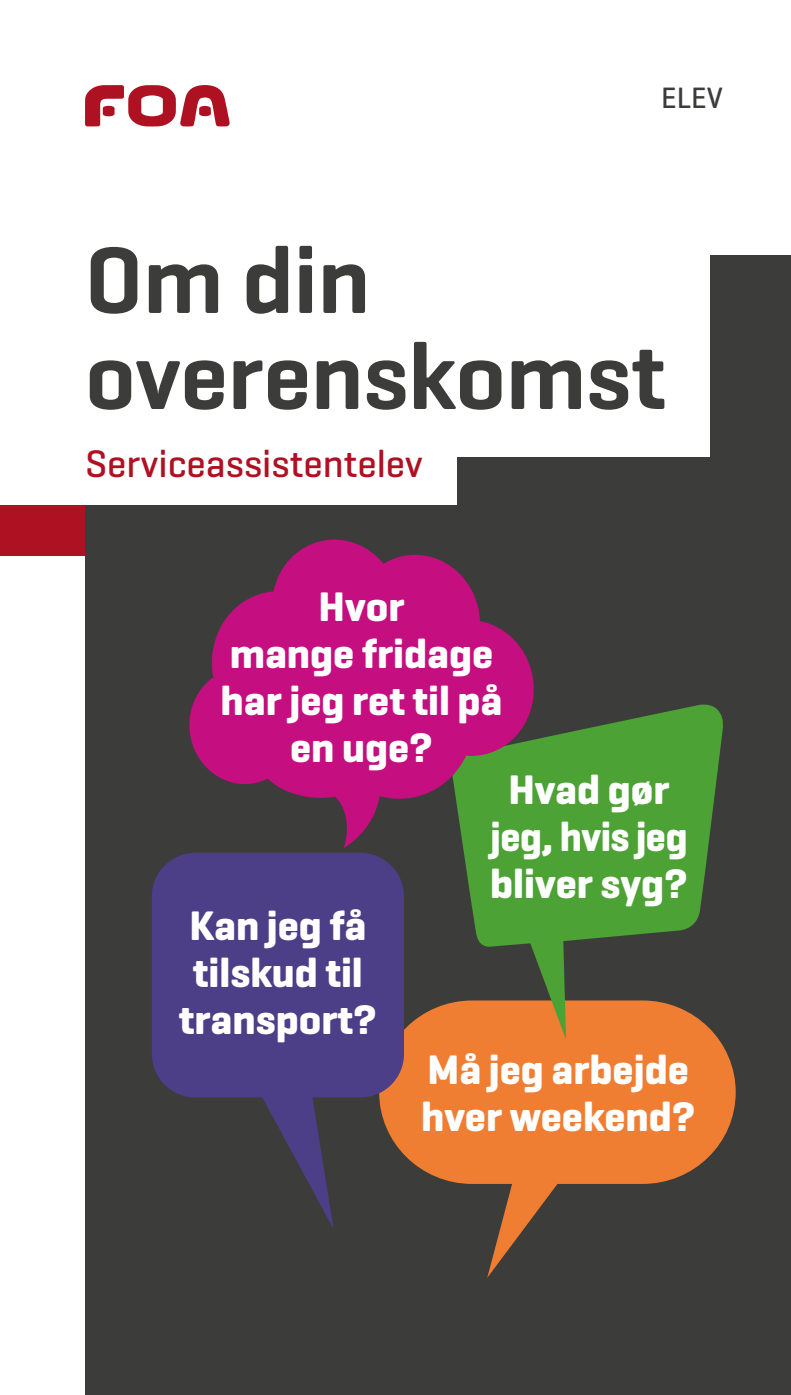
<style>
.page{position:relative;width:791px;height:1395px;background:#fff}
.page>*{position:absolute;margin:0;border:0;box-sizing:border-box;transform-origin:0 0}
.t1{font:600 96px/96px "Geogrotesque";color:#3c3c3b}
.t2{font:700 42px/46.8px "Geogrotesque";color:#fff;text-align:center}
.t3{font:500 39px "Geogrotesque";color:#ae1122}
.t4{font:500 30px "Geogrotesque";color:#3c3c3b}
</style>
<div class="page">
<svg style="left:85px;top:85px;width:145px;height:42px"></svg>
<div style="left:0;top:504px;width:99px;height:51px;background:#ae1122"></div>
<div style="left:85px;top:255px;width:706px;height:1140px;background:#3c3c3b"></div>
<div style="left:0;top:205px;width:710px;height:252px;background:#fff"></div>
<div style="left:0;top:441px;width:457px;height:64px;background:#fff"></div>
<svg style="left:404px;top:1003px;width:332px;height:274px;fill:#ef7e33"></svg>
<svg style="left:451px;top:704px;width:273px;height:336px;fill:#4ca234"></svg>
<svg style="left:152px;top:853px;width:252px;height:376px;fill:#4c3e87"></svg>
<svg style="left:189px;top:539px;width:351px;height:309px;fill:#c50e7f"></svg>
<p class="t4" style="left:661px;top:79px;width:63px">ELEV</p>
<h1 class="t1" style="left:85px;top:231px;width:582px">Om din overenskomst</h1>
<p class="t3" style="left:85px;top:439px;width:339px">Serviceassistentelev</p>
<p class="t2" style="left:221px;top:584px;width:283px">Hvor<br>mange fridage har jeg ret til på en uge?</p>
<p class="t2" style="left:179px;top:902px;width:199px">Kan jeg få tilskud til transport?</p>
<p class="t2" style="left:490px;top:766px;width:199px">Hvad gør jeg, hvis jeg bliver syg?</p>
<p class="t2" style="left:421px;top:1046px;width:276px;text-align:left">Må jeg arbejde hver weekend?</p>
</div>
